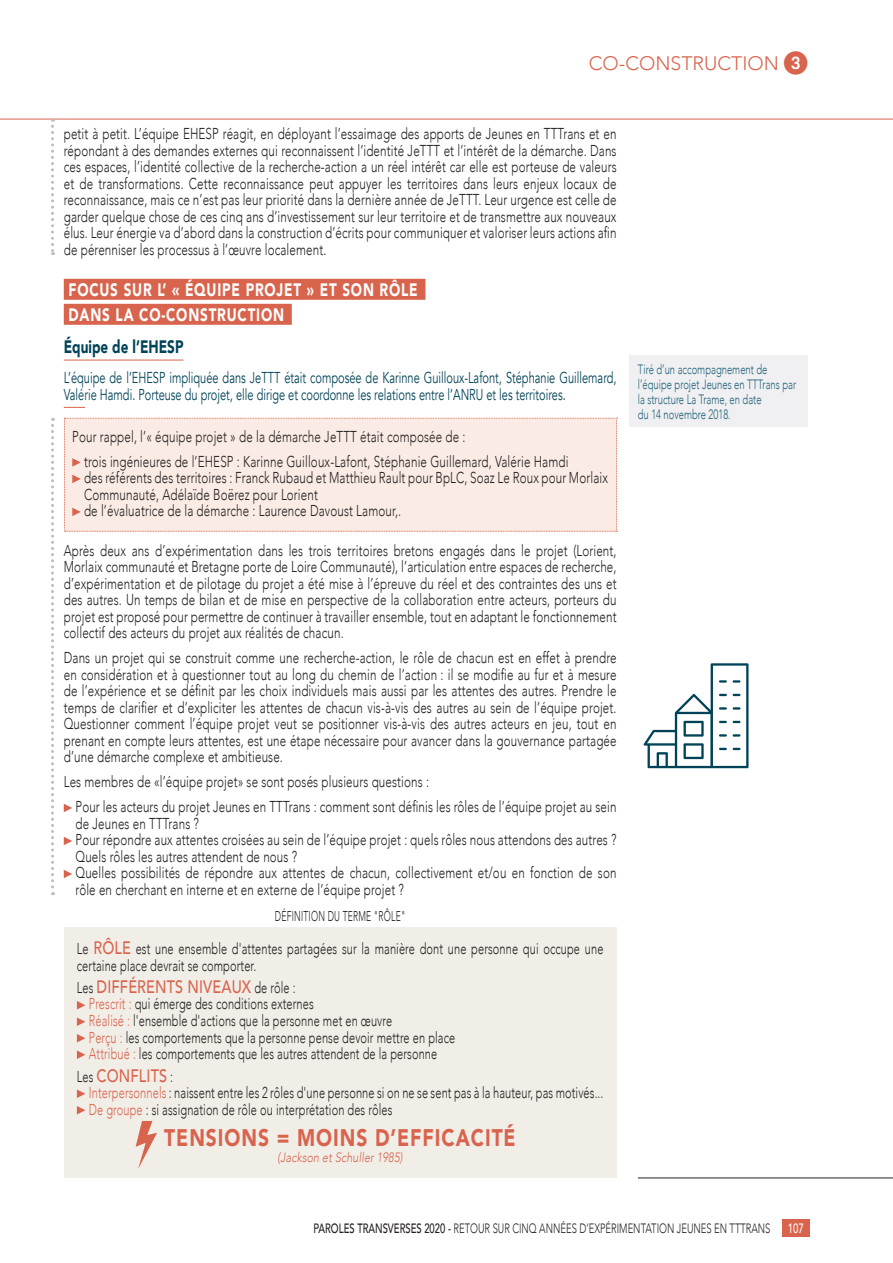
<style>
.page{position:relative;width:893px;height:1263px;background:#fff}
.page>*{position:absolute;margin:0;border:0;box-sizing:border-box;transform-origin:0 0}
.t1{font:900 24px "Avenir";letter-spacing:.05em;color:#d9644d;scale:.8 1}
.t2{font:300 19.5px "Avenir";color:#d9644d}
.Titre_3_-_Orange_C_1{font:900 18px "Avenir";letter-spacing:.06em;color:#fff;scale:.75 1}
.t3{font:500 18px "Avenir";letter-spacing:.01em;color:#d9644d;scale:.8 1}
.Auteur{font:900 18px "Avenir";color:#004358;scale:.75 1}
.Texte_-_Noir_-_C_10{font:300 15.75px/16.5px "Avenir";letter-spacing:.01em;color:#231f20;scale:.74 1}
.Texte_-_Noir_-_C_10-2{font:300 15.75px/16.5px "Avenir";letter-spacing:.01em;color:#231f20;scale:.7 1}
.Bilio_Auteur_Orange{font:15.75px/17px "Avenir";color:#004358;scale:.7 1}
.TEXTE_LÉGENDE{font:300 14.25px "Avenir";letter-spacing:.025em;color:#231f20;scale:.6 1}
.Texte_Commentaires_G{font:300 13.5px/15px "Avenir";color:#20637a;scale:.7 1}
.t4{font:300 13.5px "Avenir";color:#231f20;scale:.7 1}
.t5{font:italic 300 13.5px "Avenir";letter-spacing:.01em;color:#d9644d;scale:.8 1}
.t6{font:500 13.5px "Avenir";color:#fff;scale:.71 1}
.s1{font-weight:500;font-size:18px;color:#d9644d}
.s2{font-weight:300;font-size:15.75px;color:#231f20}
.s3{color:#d9644d}
.s4{font-weight:500}
</style>
<div class="page">
<hr style="left:0;top:119px;width:893px;height:1px;background:#d9644d">
<hr style="left:638px;top:1177px;width:255px;height:1px;background:#231f20">
<div style="left:782px;top:1219px;width:27px;height:17px;background:#d9644d"></div>
<svg style="left:51px;top:119px;width:3px;height:136px"></svg>
<svg style="left:51px;top:418px;width:3px;height:477px"></svg>
<div style="left:64px;top:279px;width:361px;height:21px;background:#d9644d"></div>
<div style="left:64px;top:304px;width:228px;height:21px;background:#d9644d"></div>
<hr style="left:64px;top:360px;width:120px;height:1px;background:#d9644d">
<svg style="left:64px;top:407px;width:21px;height:1px"></svg>
<div style="left:64px;top:418px;width:554px;height:114px;background:#faece5"></div>
<svg style="left:64px;top:804px;width:8px;height:8px"></svg>
<svg style="left:64px;top:837px;width:8px;height:8px"></svg>
<svg style="left:64px;top:870px;width:8px;height:8px"></svg>
<div style="left:629px;top:356px;width:179px;height:71px;background:#f0eff1"></div>
<div style="left:64px;top:927px;width:553px;height:251px;background:#f1eee8"></div>
<svg style="left:77px;top:1001px;width:8px;height:8px"></svg>
<svg style="left:77px;top:1017px;width:8px;height:9px"></svg>
<svg style="left:77px;top:1034px;width:8px;height:8px"></svg>
<svg style="left:77px;top:1050px;width:8px;height:9px"></svg>
<svg style="left:77px;top:1089px;width:8px;height:9px"></svg>
<svg style="left:77px;top:1106px;width:8px;height:8px"></svg>
<svg style="left:136px;top:1121px;width:21px;height:48px"></svg>
<svg style="left:644px;top:663px;width:104px;height:105px"></svg>
<p class="t2" style="left:589px;top:52px;width:192px">CO-CONSTRUCTION</p>
<p class="Texte_-_Noir_-_C_10" style="left:64px;top:126px;width:749px;text-align:justify">petit à petit. L’équipe EHESP réagit, en déployant l’essaimage des apports de Jeunes en TTTrans et en répondant à des demandes externes qui reconnaissent l’identité JeTTT et l’intérêt de la démarche. Dans ces espaces, l’identité collective de la recherche-action a un réel intérêt car elle est porteuse de valeurs et de transformations. Cette reconnaissance peut appuyer les territoires dans leurs enjeux locaux de reconnaissance, mais ce n’est pas leur priorité dans la dernière année de JeTTT. Leur urgence est celle de garder quelque chose de ces cinq ans d’investissement sur leur territoire et de transmettre aux nouveaux élus. Leur énergie va d’abord dans la construction d’écrits pour communiquer et valoriser leurs actions afin de pérenniser les processus à l’œuvre localement.</p>
<p class="Titre_3_-_Orange_C_1" style="left:69px;top:274px;width:467px">FOCUS SUR L’ « ÉQUIPE PROJET » ET SON RÔLE</p>
<p class="Titre_3_-_Orange_C_1" style="left:69px;top:299px;width:289px">DANS LA CO-CONSTRUCTION</p>
<p class="Auteur" style="left:64px;top:332px;width:161px">Équipe de l’EHESP</p>
<p class="Bilio_Auteur_Orange" style="left:64px;top:370px;width:791px">L’équipe de l’EHESP impliquée dans JeTTT était composée de Karinne Guilloux-Lafont, Stéphanie Guillemard,<br>Valérie Hamdi. Porteuse du projet, elle dirige et coordonne les relations entre l’ANRU et les territoires.</p>
<p class="Texte_-_Noir_-_C_10" style="left:72px;top:428px;width:533px">Pour rappel, l’« équipe projet » de la démarche JeTTT était composée de :</p>
<p class="Texte_-_Noir_-_C_10" style="left:84px;top:453px;width:656px">trois ingénieures de l’EHESP : Karinne Guilloux-Lafont, Stéphanie Guillemard, Valérie Hamdi</p>
<p class="Texte_-_Noir_-_C_10" style="left:84px;top:469px;width:710px">des référents des territoires : Franck Rubaud et Matthieu Rault pour BpLC, Soaz Le Roux pour Morlaix<br>Communauté, Adélaïde Boërez pour Lorient</p>
<p class="Texte_-_Noir_-_C_10" style="left:84px;top:502px;width:430px">de l’évaluatrice de la démarche : Laurence Davoust Lamour,.</p>
<p class="Texte_-_Noir_-_C_10" style="left:64px;top:542px;width:749px;text-align:justify">Après deux ans d’expérimentation dans les trois territoires bretons engagés dans le projet (Lorient, Morlaix communauté et Bretagne porte de Loire Communauté), l’articulation entre espaces de recherche, d’expérimentation et de pilotage du projet a été mise à l’épreuve du réel et des contraintes des uns et des autres. Un temps de bilan et de mise en perspective de la collaboration entre acteurs, porteurs du projet est proposé pour permettre de continuer à travailler ensemble, tout en adaptant le fonctionnement collectif des acteurs du projet aux réalités de chacun.</p>
<p class="Texte_-_Noir_-_C_10" style="left:64px;top:649px;width:749px;text-align:justify">Dans un projet qui se construit comme une recherche-action, le rôle de chacun est en effet à prendre en considération et à questionner tout au long du chemin de l’action : il se modifie au fur et à mesure de l’expérience et se définit par les choix individuels mais aussi par les attentes des autres. Prendre le temps de clarifier et d’expliciter les attentes de chacun vis-à-vis des autres au sein de l’équipe projet.<br>Questionner comment l’équipe projet veut se positionner vis-à-vis des autres acteurs en jeu, tout en prenant en compte leurs attentes, est une étape nécessaire pour avancer dans la gouvernance partagée d’une démarche complexe et ambitieuse.</p>
<p class="Texte_-_Noir_-_C_10" style="left:64px;top:773px;width:495px">Les membres de «l’équipe projet» se sont posés plusieurs questions :</p>
<p class="Texte_-_Noir_-_C_10" style="left:76px;top:798px;width:733px">Pour les acteurs du projet Jeunes en TTTrans : comment sont définis les rôles de l’équipe projet au sein de Jeunes en TTTrans ?</p>
<p class="Texte_-_Noir_-_C_10" style="left:76px;top:831px;width:733px">Pour répondre aux attentes croisées au sein de l’équipe projet : quels rôles nous attendons des autres ?<br>Quels rôles les autres attendent de nous ?</p>
<p class="Texte_-_Noir_-_C_10" style="left:76px;top:864px;width:733px">Quelles possibilités de répondre aux attentes de chacun, collectivement et/ou en fonction de son rôle en cherchant en interne et en externe de l’équipe projet ?</p>
<p class="TEXTE_LÉGENDE" style="left:275px;top:907px;width:219px">DÉFINITION DU TERME "RÔLE"</p>
<p class="Texte_-_Noir_-_C_10-2" style="left:77px;top:940px;width:754px">Le <span class="s1">RÔLE</span> est une ensemble d'attentes partagées sur la manière dont une personne qui occupe une certaine place devrait se comporter.</p>
<p class="t3" style="left:77px;top:971px;width:275px"><span class="s2">Les</span> DIFFÉRENTS NIVEAUX <span class="s2">de rôle :</span></p>
<p class="Texte_-_Noir_-_C_10-2" style="left:89px;top:996px;width:525px"><span class="s3">Prescrit :</span> qui émerge des conditions externes<br><span class="s3">Réalisé :</span> l'ensemble d'actions que la personne met en œuvre<br><span class="s3">Perçu :</span> les comportements que la personne pense devoir mettre en place <span class="s3">Attribué :</span> les comportements que les autres attendent de la personne</p>
<p class="t3" style="left:77px;top:1060px;width:122px"><span class="s2">Les</span> CONFLITS <span class="s2">:</span></p>
<p class="Texte_-_Noir_-_C_10-2" style="left:89px;top:1084px;width:737px"><span class="s3">Interpersonnels</span> : naissent entre les 2 rôles d'une personne si on ne se sent pas à la hauteur, pas motivés...<br><span class="s3">De groupe</span> : si assignation de rôle ou interprétation des rôles</p>
<p class="t1" style="left:164px;top:1116px;width:441px">TENSIONS = MOINS D’EFFICACITÉ</p>
<p class="t5" style="left:277px;top:1149px;width:158px">(Jackson et Schuller 1985)</p>
<p class="Texte_Commentaires_G" style="left:638px;top:361px;width:228px">Tiré d’un accompagnement de l’équipe projet Jeunes en TTTrans par la structure La Trame, en date<br>du 14 novembre 2018.</p>
<p class="t4" style="left:314px;top:1220px;width:654px"><span class="s4">PAROLES TRANSVERSES 2020 -</span> RETOUR SUR CINQ ANNÉES D’EXPÉRIMENTATION JEUNES EN TTTRANS</p>
<p class="t6" style="left:788px;top:1216px;width:24px">107</p>
</div>
